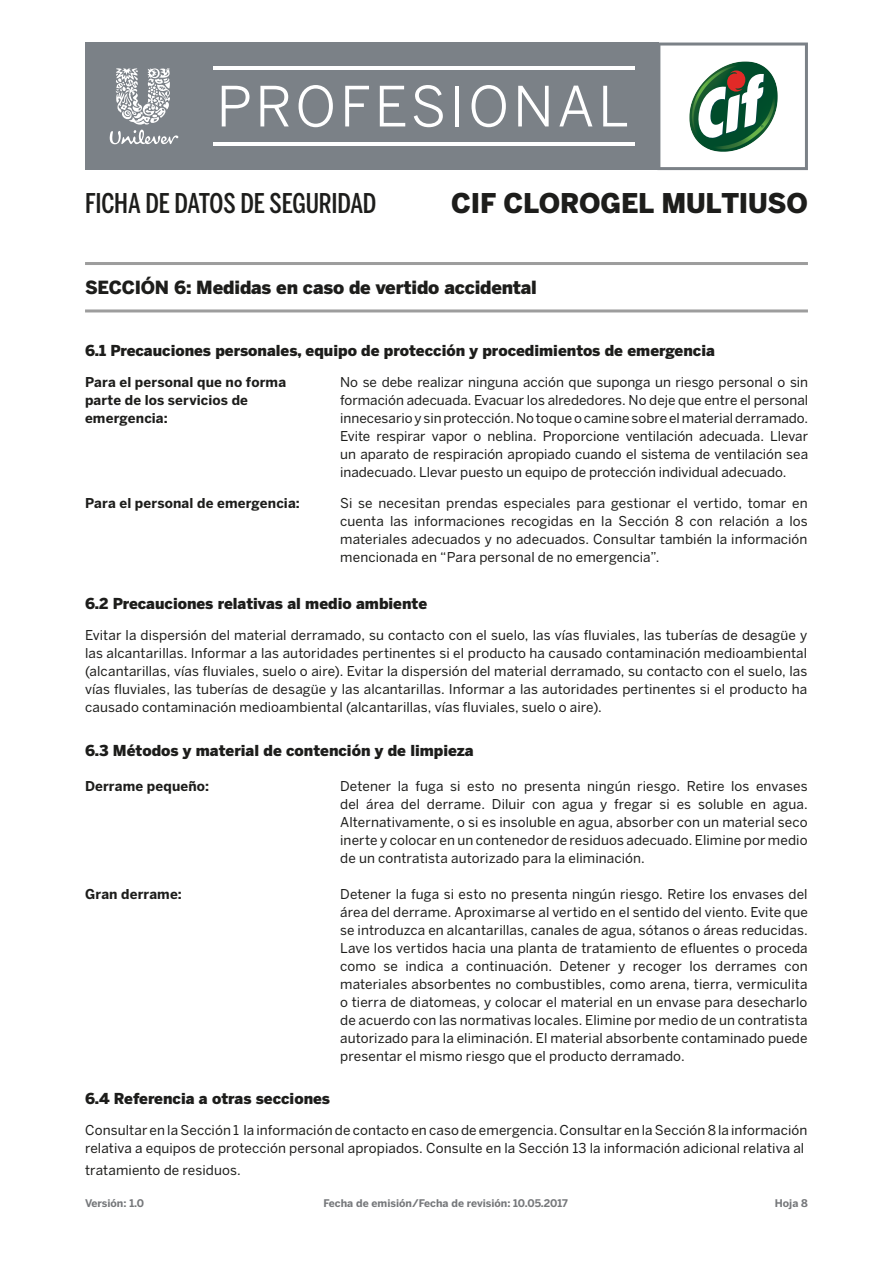
<style>
.page{position:relative;width:893px;height:1263px;background:#fff}
.page>*{position:absolute;margin:0;border:0;box-sizing:border-box;transform-origin:0 0}
.t1{font:500 27px "Benton Sans Comp";letter-spacing:-.005em;color:#1d1d1b}
.t2{font:900 27px "Benton Sans";letter-spacing:-.01em;color:#1d1d1b}
.t3{font:900 18px "Benton Sans";letter-spacing:-.01em;color:#1d1d1b}
.t4{font:900 15px "Benton Sans";color:#1d1d1b}
.t5{font:13.5px/18px "Benton Sans";letter-spacing:.005em;color:#1d1d1b;text-align:justify}
.t6{font:700 13.5px/18px "Benton Sans";letter-spacing:.01em;color:#1d1d1b}
.t7{font:700 10.5px "Benton Sans";color:#76787b}
</style>
<div class="page">
<div style="left:85px;top:43px;width:574px;height:127px;background:#7b8187"></div>
<svg style="left:110px;top:68px;width:68px;height:76px"></svg>
<svg style="left:222px;top:86px;width:27px;height:40px"></svg>
<svg style="left:260px;top:86px;width:29px;height:40px"></svg>
<svg style="left:299px;top:85px;width:34px;height:42px"></svg>
<svg style="left:345px;top:86px;width:24px;height:40px"></svg>
<svg style="left:380px;top:86px;width:25px;height:40px"></svg>
<svg style="left:414px;top:85px;width:29px;height:42px"></svg>
<hr style="left:455px;top:86px;width:4px;height:40px;background:#fff">
<svg style="left:472px;top:85px;width:34px;height:42px"></svg>
<svg style="left:518px;top:86px;width:31px;height:40px"></svg>
<svg style="left:559px;top:86px;width:33px;height:40px"></svg>
<svg style="left:603px;top:86px;width:24px;height:40px"></svg>
<hr style="left:213px;top:143px;width:421px;height:3px;background:#fff">
<hr style="left:213px;top:67px;width:421px;height:3px;background:#fff">
<svg style="left:659px;top:43px;width:149px;height:127px"></svg>
<hr style="left:85px;top:262px;width:723px;height:3px;background:#9d9d9d">
<hr style="left:85px;top:309px;width:723px;height:3px;background:#9d9d9d">
<h1 class="t1" style="left:85px;top:187px;width:293px">FICHA DE DATOS DE SEGURIDAD</h1>
<h1 class="t2" style="left:451px;top:187px;width:358px">CIF CLOROGEL MULTIUSO</h1>
<h2 class="t3" style="left:85px;top:277px;width:453px">SECCIÓN 6: Medidas en caso de vertido accidental</h2>
<p class="t4" style="left:85px;top:342px;width:631px">6.1 Precauciones personales, equipo de protección y procedimientos de emergencia</p>
<p class="t5" style="left:340px;top:373px;width:470px">No se debe realizar ninguna acción que suponga un riesgo personal o sin formación adecuada. Evacuar los alrededores. No deje que entre el personal innecesarioy sinprotección.Notoqueocamine sobre elmaterialderramado.<br>Evite respirar vapor o neblina. Proporcione ventilación adecuada. Llevar un aparato de respiración apropiado cuando el sistema de ventilación sea inadecuado. Llevar puesto un equipo de protección individual adecuado.</p>
<p class="t6" style="left:85px;top:493px;width:216px">Para el personal de emergencia:</p>
<p class="t5" style="left:340px;top:493px;width:469px">Si se necesitan prendas especiales para gestionar el vertido, tomar en cuenta las informaciones recogidas en la Sección 8 con relación a los materiales adecuados y no adecuados. Consultar también la información mencionada en “Para personal de no emergencia”.</p>
<p class="t4" style="left:85px;top:595px;width:344px">6.2 Precauciones relativas al medio ambiente</p>
<p class="t5" style="left:85px;top:626px;width:724px">Evitar la dispersión del material derramado, su contacto con el suelo, las vías fluviales, las tuberías de desagüe y las alcantarillas. Informar a las autoridades pertinentes si el producto ha causado contaminación medioambiental (alcantarillas, vías fluviales, suelo o aire). Evitar la dispersión del material derramado, su contacto con el suelo, las vías fluviales, las tuberías de desagüe y las alcantarillas. Informar a las autoridades pertinentes si el producto ha causado contaminación medioambiental (alcantarillas, vías fluviales, suelo o aire).</p>
<p class="t4" style="left:85px;top:741px;width:390px">6.3 Métodos y material de contención y de limpieza</p>
<p class="t6" style="left:85px;top:776px;width:126px">Derrame pequeño:</p>
<p class="t5" style="left:340px;top:776px;width:469px">Detener la fuga si esto no presenta ningún riesgo. Retire los envases del área del derrame. Diluir con agua y fregar si es soluble en agua.<br>Alternativamente, o si es insoluble en agua, absorber con un material seco inerte y colocar en un contenedor de residuos adecuado. Elimine por medio de un contratista autorizado para la eliminación.</p>
<p class="t6" style="left:85px;top:884px;width:98px">Gran derrame:</p>
<p class="t5" style="left:340px;top:884px;width:469px">Detener la fuga si esto no presenta ningún riesgo. Retire los envases del área del derrame. Aproximarse al vertido en el sentido del viento. Evite que se introduzca en alcantarillas, canales de agua, sótanos o áreas reducidas.<br>Lave los vertidos hacia una planta de tratamiento de efluentes o proceda como se indica a continuación. Detener y recoger los derrames con materiales absorbentes no combustibles, como arena, tierra, vermiculita o tierra de diatomeas, y colocar el material en un envase para desecharlo de acuerdo con las normativas locales. Elimine por medio de un contratista autorizado para la eliminación. El material absorbente contaminado puede presentar el mismo riesgo que el producto derramado.</p>
<p class="t4" style="left:85px;top:1089px;width:246px">6.4 Referencia a otras secciones</p>
<p class="t5" style="left:85px;top:1120px;width:724px">Consultar en laSección 1 la información de contacto en caso de emergencia. Consultar en laSección 8 la información relativa a equipos de protección personal apropiados. Consulte en la Sección 13 la información adicional relativa al</p>
<p class="t5" style="left:85px;top:1161px;width:157px">tratamiento de residuos.</p>
<p class="t6" style="left:85px;top:373px;width:203px">Para el personal que no forma parte de los servicios de emergencia:</p>
<p class="t7" style="left:85px;top:1197px;width:60px">Versión: 1.0</p>
<p class="t7" style="left:323px;top:1197px;width:246px">Fecha de emisión/Fecha de revisión: 10.05.2017</p>
<p class="t7" style="left:775px;top:1197px;width:35px">Hoja 8</p>
</div>
